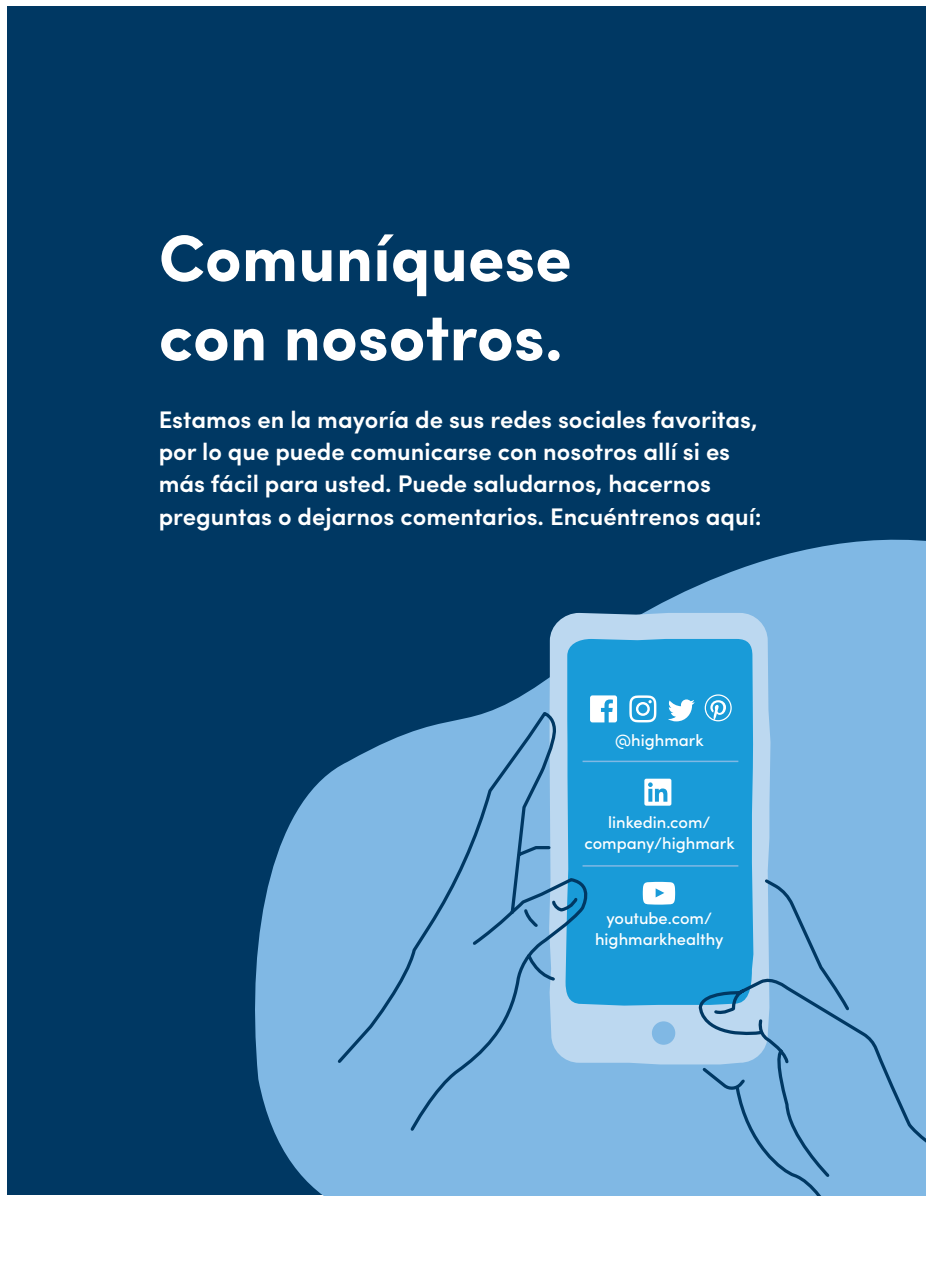
<style>
.page{position:relative;width:933px;height:1263px;background:#fff}
.page>*{position:absolute;margin:0;border:0;box-sizing:border-box;transform-origin:0 0}
.t1{font:700 66px/79.2px "Sofia Pro";color:#fff}
.t2{font:600 24px/32.2px "Sofia Pro";color:#fff}
.t3{font:500 16.5px "Sofia Pro";color:#fff}
</style>
<div class="page">
<div style="left:7px;top:7px;width:918px;height:1188px;background:#003863"></div>
<svg style="left:255px;top:539px;width:670px;height:656px"></svg>
<svg style="left:549px;top:613px;width:221px;height:100px;background:#b2d0ea"></svg>
<div style="left:565px;top:639px;width:188px;height:74px;background:#199bd8"></div>
<svg style="left:335px;top:713px;width:590px;height:482px;background:#6eb1de"></svg>
<svg style="left:629px;top:695px;width:27px;height:27px"></svg>
<svg style="left:667px;top:699px;width:27px;height:22px"></svg>
<svg style="left:704px;top:694px;width:27px;height:27px"></svg>
<svg style="left:589px;top:695px;width:27px;height:27px"></svg>
<svg style="left:642px;top:882px;width:32px;height:22px"></svg>
<svg style="left:644px;top:778px;width:27px;height:27px"></svg>
<hr style="left:582px;top:865px;width:156px;height:1px;background:#80b8e4">
<hr style="left:582px;top:760px;width:156px;height:2px;background:#80b8e4">
<p class="t1" style="left:159px;top:214px;width:414px">Comuníquese con nosotros.</p>
<p class="t2" style="left:159px;top:402px;width:604px">Estamos en la mayoría de sus redes sociales favoritas, por lo que puede comunicarse con nosotros allí si es más fácil para usted. Puede saludarnos, hacernos preguntas o dejarnos comentarios. Encuéntrenos aquí:</p>
<p class="t3" style="left:615px;top:727px;width:90px">@highmark</p>
<p class="t3" style="left:608px;top:810px;width:104px">linkedin.com/</p>
<p class="t3" style="left:584px;top:831px;width:151px">company/highmark</p>
<p class="t3" style="left:606px;top:906px;width:107px">youtube.com/</p>
<p class="t3" style="left:594px;top:927px;width:130px">highmarkhealthy</p>
</div>
